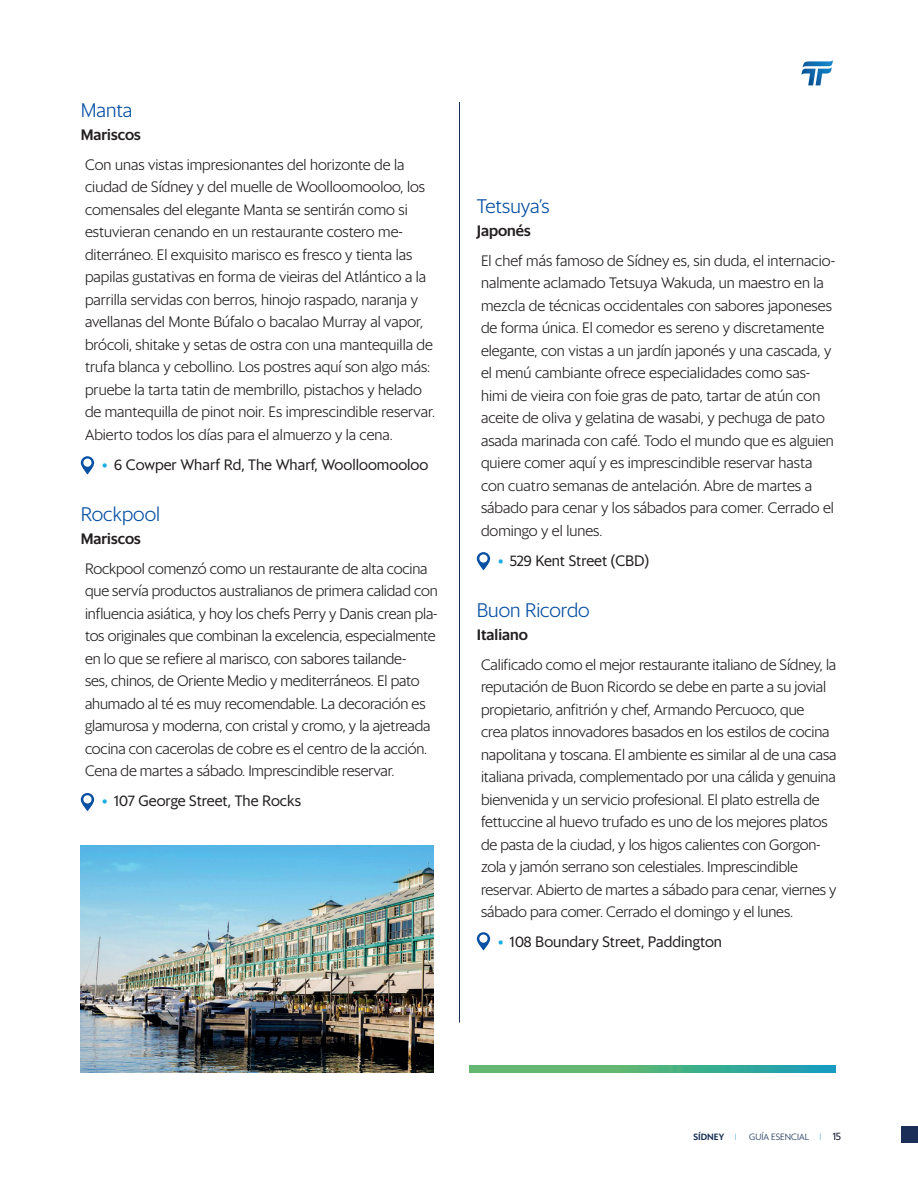
<style>
.page{position:relative;width:918px;height:1188px;background:#fff}
.page>*{position:absolute;margin:0;border:0;box-sizing:border-box;transform-origin:0 0}
.t1{font:300 19.5px "Sanomat Sans";color:#0850a3}
.t2{font:300 15px/22.5px "Sanomat Sans";letter-spacing:-.01em;color:#231f20}
.t3{font:15px "Sanomat Sans";color:#231f20}
.t4{font:500 15px "Sanomat Sans";color:#231f20}
.t5{font:300 9px "Sanomat Sans";color:#162e55}
.t6{font:500 9px "Sanomat Sans";color:#162e55}
.s1{font-weight:500;color:#1dafe5}
.s2{font-weight:200;color:#1599cd}
.s3{font-weight:400;font-size:10.5px;color:#10132e}
</style>
<div class="page">
<div style="left:901px;top:1126px;width:17px;height:17px;background:#1a2e57"></div>
<svg style="left:801px;top:60px;width:32px;height:25px"></svg>
<svg style="left:469px;top:1066px;width:367px;height:6px;background:#49af86"></svg>
<hr style="left:459px;top:102px;width:1px;height:921px;background:#1a2e57">
<svg style="left:81px;top:456px;width:13px;height:18px"></svg>
<svg style="left:477px;top:552px;width:13px;height:18px"></svg>
<svg style="left:81px;top:793px;width:13px;height:18px"></svg>
<svg style="left:477px;top:932px;width:13px;height:18px"></svg>
<img style="left:81px;top:845px;width:353px;height:228px">
<h1 class="t1" style="left:81px;top:96px;width:53px">Manta</h1>
<p class="t4" style="left:81px;top:123px;width:62px">Mariscos</p>
<p class="t2" style="left:85px;top:152px;width:351px">Con unas vistas impresionantes del horizonte de la ciudad de Sídney y del muelle de Woolloomooloo, los comensales del elegante Manta se sentirán como si estuvieran cenando en un restaurante costero me&shy;diterráneo. El exquisito marisco es fresco y tienta las papilas gustativas en forma de vieiras del Atlántico a la parrilla servidas con berros, hinojo raspado, naranja y avellanas del Monte Búfalo o bacalao Murray al vapor, brócoli, shitake y setas de ostra con una mantequilla de trufa blanca y cebollino. Los postres aquí son algo más: pruebe la tarta tatin de membrillo, pistachos y helado de mantequilla de pinot noir. Es imprescindible reservar.<br>Abierto todos los días para el almuerzo y la cena.</p>
<p class="t3" style="left:102px;top:453px;width:328px"><span class="s1">•</span> 6 Cowper Wharf Rd, The Wharf, Woolloomooloo</p>
<h1 class="t1" style="left:81px;top:500px;width:81px">Rockpool</h1>
<p class="t4" style="left:81px;top:527px;width:62px">Mariscos</p>
<p class="t2" style="left:85px;top:556px;width:354px">Rockpool comenzó como un restaurante de alta cocina que servía productos australianos de primera calidad con influencia asiática, y hoy los chefs Perry y Danis crean pla&shy;tos originales que combinan la excelencia, especialmente en lo que se refiere al marisco, con sabores tailande-<br>ses, chinos, de Oriente Medio y mediterráneos. El pato ahumado al té es muy recomendable. La decoración es glamurosa y moderna, con cristal y cromo, y la ajetreada cocina con cacerolas de cobre es el centro de la acción.<br>Cena de martes a sábado. Imprescindible reservar.</p>
<p class="t3" style="left:102px;top:790px;width:201px"><span class="s1">•</span> 107 George Street, The Rocks</p>
<h1 class="t1" style="left:477px;top:192px;width:75px">Tetsuya’s</h1>
<p class="t4" style="left:477px;top:219px;width:56px">Japonés</p>
<p class="t2" style="left:481px;top:248px;width:356px">El chef más famoso de Sídney es, sin duda, el internacio&shy;nalmente aclamado Tetsuya Wakuda, un maestro en la mezcla de técnicas occidentales con sabores japoneses de forma única. El comedor es sereno y discretamente elegante, con vistas a un jardín japonés y una cascada, y el menú cambiante ofrece especialidades como sas&shy;himi de vieira con foie gras de pato, tartar de atún con aceite de oliva y gelatina de wasabi, y pechuga de pato asada marinada con café. Todo el mundo que es alguien quiere comer aquí y es imprescindible reservar hasta con cuatro semanas de antelación. Abre de martes a sábado para cenar y los sábados para comer. Cerrado el domingo y el lunes.</p>
<p class="t3" style="left:498px;top:549px;width:153px"><span class="s1">•</span> 529 Kent Street (CBD)</p>
<h1 class="t1" style="left:477px;top:596px;width:114px">Buon Ricordo</h1>
<p class="t4" style="left:477px;top:623px;width:53px">Italiano</p>
<p class="t2" style="left:481px;top:652px;width:357px">Calificado como el mejor restaurante italiano de Sídney, la reputación de Buon Ricordo se debe en parte a su jovial propietario, anfitrión y chef, Armando Percuoco, que<br>crea platos innovadores basados en los estilos de cocina napolitana y toscana. El ambiente es similar al de una casa italiana privada, complementado por una cálida y genuina bienvenida y un servicio profesional. El plato estrella de fettuccine al huevo trufado es uno de los mejores platos de pasta de la ciudad, y los higos calientes con Gorgon&shy;zola y jamón serrano son celestiales. Imprescindible reservar. Abierto de martes a sábado para cenar, viernes y sábado para comer. Cerrado el domingo y el lunes.</p>
<p class="t3" style="left:498px;top:931px;width:226px"><span class="s1">•</span> 108 Boundary Street, Paddington</p>
<p class="t6" style="left:693px;top:1130px;width:45px">SÍDNEY <span class="s2">I</span></p>
<p class="t5" style="left:749px;top:1130px;width:93px">GUÍA ESENCIAL <span class="s2">I</span> <span class="s3">15</span></p>
</div>
